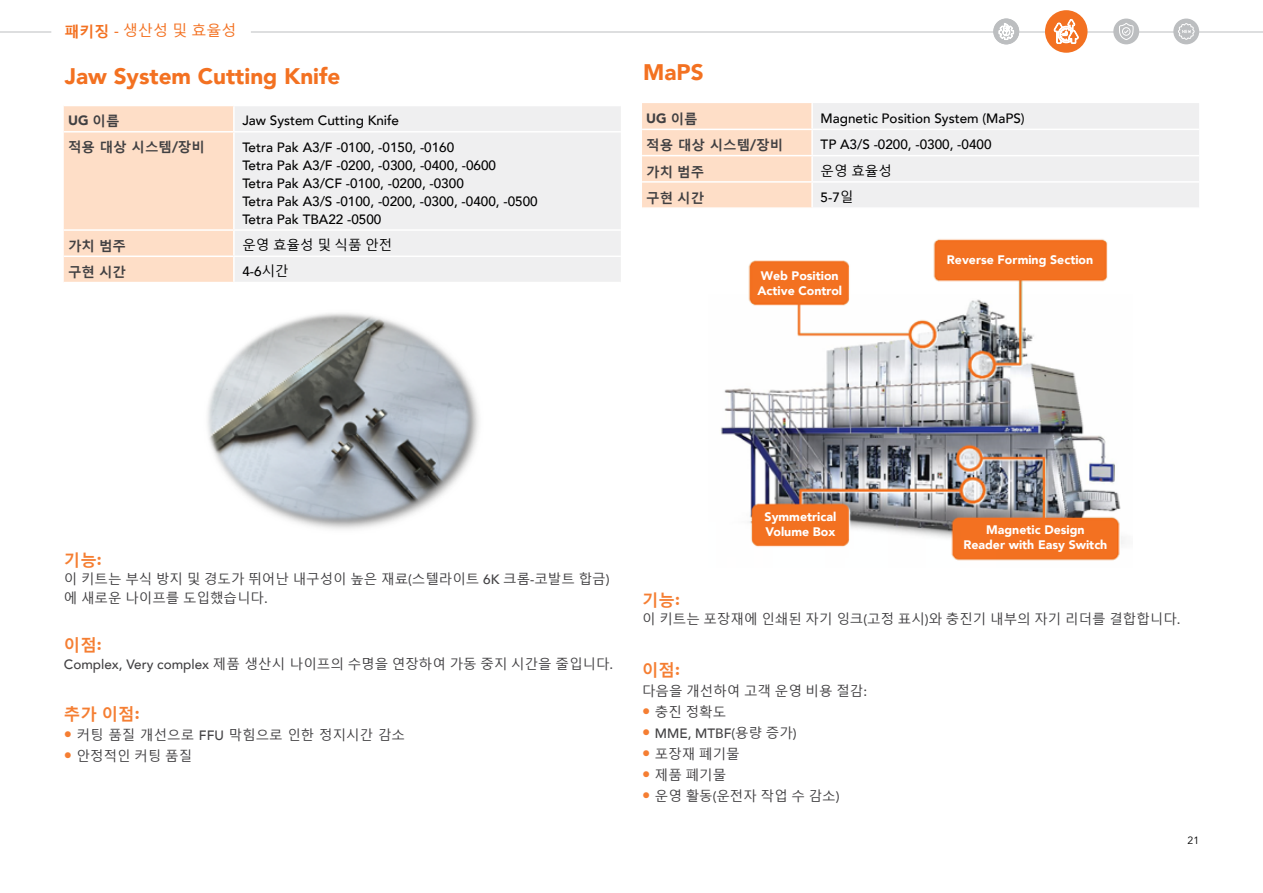
<style>
.page{position:relative;width:1263px;height:893px;background:#fff}
.page>*{position:absolute;margin:0;border:0;box-sizing:border-box;transform-origin:0 0}
.t1{font:900 22.5px "Avenir";color:#f37121}
.t2{font:700 16.5px "Malgun Gothic";color:#f57e32}
.t3{font:15px "Malgun Gothic";color:#f37121}
.t4{font:500 13.5px/18px "Avenir";color:#000}
.t5{font:13.5px/18.8px "Malgun Gothic";color:#414042}
.t6{font:700 13.5px "Malgun Gothic";color:#414042}
.t7{font:13.5px "Malgun Gothic";color:#000}
.t8{font:500 13.5px "Avenir";color:#414042}
.t9{font:900 13.5px "Avenir";color:#414042}
.t10{font:900 12.3px/14.9px "Avenir";color:#fff}
.t11{font:10.5px "Avenir";color:#000}
.s1{font-weight:700}
.s2{font-family:"Avenir";font-weight:500}
.s3{font-family:"Malgun Gothic";font-weight:700}
.s4{font-family:"Malgun Gothic";font-weight:400}
.s5{font-family:"Avenir";font-weight:900}
.s6{font-family:"Avenir";font-weight:900;font-size:16.5px;color:#f57e32}
.s7{font-weight:900;font-size:16.5px;color:#f57e32}
</style>
<div class="page">
<hr style="left:251px;top:32px;width:1012px;height:1px;background:#bcbec0">
<hr style="left:0;top:32px;width:51px;height:1px;background:#bcbec0">
<div style="left:993px;top:19px;width:26px;height:25px;background:#bcbec0;border-radius:50%"></div>
<svg style="left:998px;top:23px;width:16px;height:17px"></svg>
<div style="left:1113px;top:19px;width:26px;height:25px;background:#bcbec0;border-radius:50%"></div>
<svg style="left:1119px;top:23px;width:15px;height:17px"></svg>
<div style="left:1045px;top:10px;width:42px;height:43px;background:#f37121;border-radius:50%"></div>
<svg style="left:1054px;top:19px;width:25px;height:25px"></svg>
<div style="left:1173px;top:19px;width:26px;height:25px;background:#bcbec0;border-radius:50%"></div>
<svg style="left:1178px;top:23px;width:17px;height:17px"></svg>
<img style="left:207px;top:313px;width:272px;height:216px">
<div style="left:64px;top:106px;width:169px;height:176px;background:#fedec7"></div>
<div style="left:235px;top:106px;width:386px;height:176px;background:#efeff0"></div>
<hr style="left:64px;top:131px;width:170px;height:2px;background:#fff">
<hr style="left:234px;top:131px;width:387px;height:2px;background:#fff">
<hr style="left:64px;top:229px;width:170px;height:2px;background:#fff">
<hr style="left:234px;top:229px;width:387px;height:2px;background:#fff">
<hr style="left:64px;top:256px;width:170px;height:1px;background:#fff">
<hr style="left:234px;top:256px;width:387px;height:1px;background:#fff">
<svg style="left:642px;top:103px;width:557px;height:104px"></svg>
<hr style="left:811px;top:103px;width:2px;height:26px;background:#fff">
<hr style="left:811px;top:130px;width:2px;height:25px;background:#fff">
<hr style="left:811px;top:156px;width:2px;height:25px;background:#fff">
<hr style="left:811px;top:183px;width:2px;height:24px;background:#fff">
<hr style="left:642px;top:129px;width:170px;height:1px;background:#fff">
<hr style="left:812px;top:129px;width:387px;height:1px;background:#fff">
<hr style="left:642px;top:155px;width:170px;height:1px;background:#fff">
<hr style="left:812px;top:155px;width:387px;height:1px;background:#fff">
<hr style="left:642px;top:181px;width:170px;height:2px;background:#fff">
<hr style="left:812px;top:181px;width:387px;height:2px;background:#fff">
<img style="left:720px;top:239px;width:404px;height:322px">
<p class="t3" style="left:65px;top:22px;width:173px"><span class="s1">패키징</span> <span class="s2">-</span> 생산성 및 효율성</p>
<h1 class="t1" style="left:65px;top:57px;width:277px">Jaw System Cutting Knife</h1>
<p class="t9" style="left:68px;top:109px;width:53px">UG <span class="s3">이름</span></p>
<p class="t4" style="left:242px;top:111px;width:158px">Jaw System Cutting Knife</p>
<p class="t6" style="left:68px;top:139px;width:138px">적용 대상 시스템/장비</p>
<p class="t4" style="left:242px;top:137px;width:297px">Tetra Pak A3/F -0100, -0150, -0160<br>Tetra Pak A3/F -0200, -0300, -0400, -0600<br>Tetra Pak A3/CF -0100, -0200, -0300<br>Tetra Pak A3/S -0100, -0200, -0300, -0400, -0500<br>Tetra Pak TBA22 -0500</p>
<p class="t6" style="left:68px;top:237px;width:59px">가치 범주</p>
<p class="t7" style="left:242px;top:237px;width:152px">운영 효율성 및 식품 안전</p>
<p class="t6" style="left:68px;top:263px;width:59px">구현 시간</p>
<p class="t4" style="left:242px;top:262px;width:48px">4-6<span class="s4">시간</span></p>
<h1 class="t1" style="left:643px;top:52px;width:62px">MaPS</h1>
<p class="t9" style="left:646px;top:107px;width:53px">UG <span class="s3">이름</span></p>
<p class="t4" style="left:821px;top:109px;width:206px">Magnetic Position System (MaPS)</p>
<p class="t6" style="left:646px;top:136px;width:138px">적용 대상 시스템/장비</p>
<p class="t4" style="left:821px;top:135px;width:172px">TP A3/S -0200, -0300, -0400</p>
<p class="t6" style="left:646px;top:163px;width:59px">가치 범주</p>
<p class="t7" style="left:821px;top:163px;width:73px">운영 효율성</p>
<p class="t6" style="left:646px;top:189px;width:59px">구현 시간</p>
<p class="t4" style="left:821px;top:187px;width:34px">5-7<span class="s4">일</span></p>
<p class="t10" style="left:757px;top:268px;width:86px">Web Position<br>Active Control</p>
<p class="t10" style="left:947px;top:252px;width:148px">Reverse Forming Section</p>
<p class="t2" style="left:64px;top:550px;width:39px">기능<span class="s5">:</span></p>
<p class="t5" style="left:64px;top:570px;width:547px">이 키트는 부식 방지 및 경도가 뛰어난 내구성이 높은 재료<span class="s2">(</span>스텔라이트 <span class="s2">6K</span> 크롬<span class="s2">-</span>코발트 합금<span class="s2">) </span>에 새로운 나이프를 도입했습니다<span class="s2">.</span></p>
<p class="t2" style="left:64px;top:635px;width:39px">이점<span class="s5">:</span></p>
<p class="t5" style="left:64px;top:655px;width:551px"><span class="s2">Complex, Very complex</span> 제품 생산시 나이프의 수명을 연장하여 가동 중지 시간을 줄입니다<span class="s2">.</span></p>
<p class="t2" style="left:64px;top:703px;width:77px">추가 이점<span class="s5">:</span></p>
<p class="t5" style="left:64px;top:726px;width:343px"><span class="s6">•</span> 커팅 품질 개선으로 <span class="s2">FFU</span> 막힘으로 인한 정지시간 감소</p>
<p class="t5" style="left:64px;top:747px;width:130px"><span class="s6">•</span> 안정적인 커팅 품질</p>
<p class="t10" style="left:765px;top:509px;width:73px">Symmetrical<br>Volume Box</p>
<p class="t10" style="left:963px;top:522px;width:145px;text-align:center">Magnetic Design<br>Reader with Easy Switch</p>
<p class="t2" style="left:642px;top:590px;width:39px">기능<span class="s5">:</span></p>
<p class="t5" style="left:642px;top:610px;width:540px">이 키트는 포장재에 인쇄된 자기 잉크<span class="s2">(</span>고정 표시<span class="s2">)</span>와 충진기 내부의 자기 리더를 결합합니다<span class="s2">.</span></p>
<p class="t2" style="left:642px;top:659px;width:39px">이점<span class="s5">:</span></p>
<p class="t5" style="left:642px;top:682px;width:227px">다음을 개선하여 고객 운영 비용 절감<span class="s2">:</span></p>
<p class="t5" style="left:642px;top:703px;width:86px"><span class="s6">•</span> 충진 정확도</p>
<p class="t8" style="left:642px;top:721px;width:156px"><span class="s7">•</span> MME, MTBF(<span class="s4">용량 증가</span>)</p>
<p class="t5" style="left:642px;top:745px;width:99px"><span class="s6">•</span> 포장재 폐기물</p>
<p class="t5" style="left:642px;top:766px;width:86px"><span class="s6">•</span> 제품 폐기물</p>
<p class="t5" style="left:642px;top:787px;width:199px"><span class="s6">•</span> 운영 활동<span class="s2">(</span>운전자 작업 수 감소<span class="s2">)</span></p>
<p class="t11" style="left:1187px;top:834px;width:13px">21</p>
</div>
